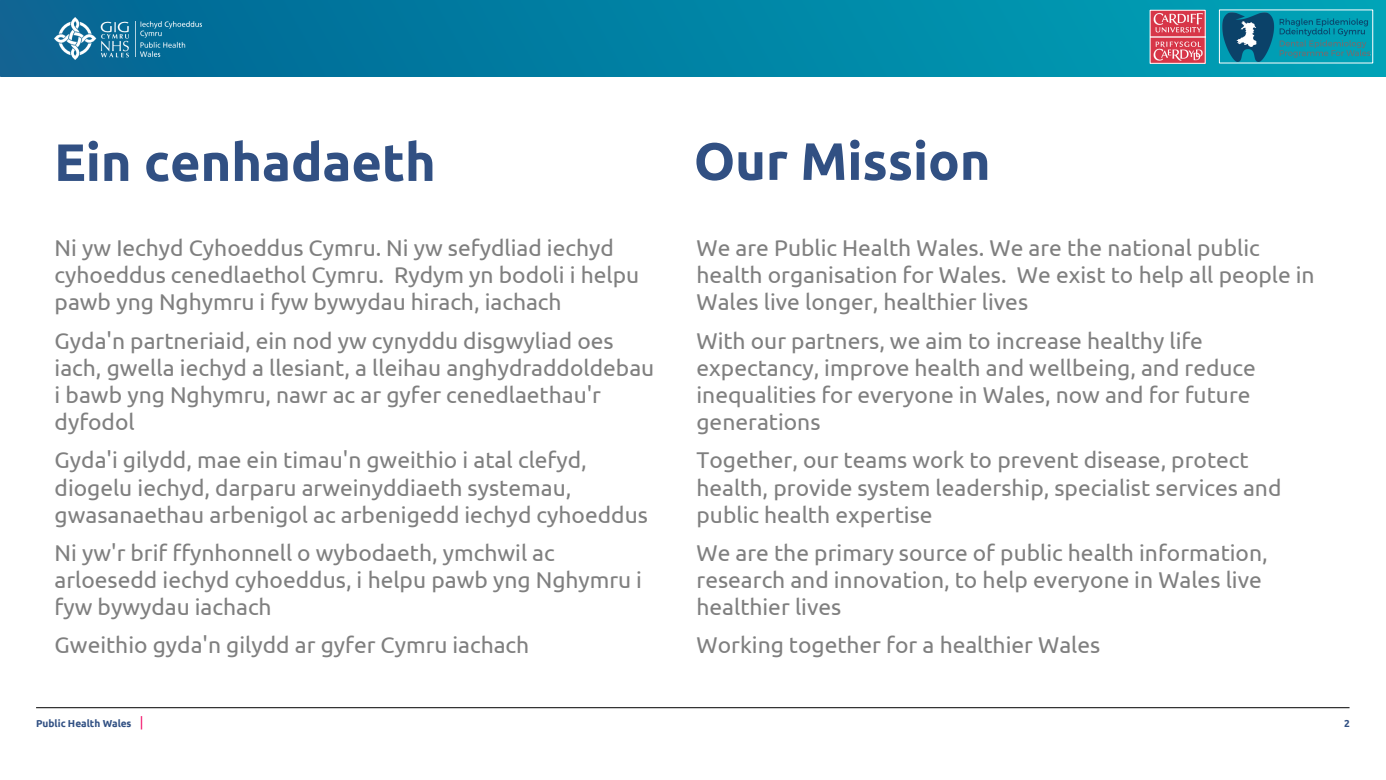
<style>
.page{position:relative;width:1386px;height:780px;background:#fff}
.page>*{position:absolute;margin:0;border:0;box-sizing:border-box;transform-origin:0 0}
.t1{font:700 52.5px "Ubuntu";letter-spacing:-.005em;color:#315083}
.t2{font:22.75px/27.1px "Ubuntu";color:#7f7f7f}
.t3{font:700 10.06px "Ubuntu";color:#315083}
</style>
<div class="page">
<hr style="left:36px;top:707px;width:1313px;height:1px;background:#000">
<svg style="left:141px;top:716px;width:1px;height:13px"></svg>
<img style="left:0;top:0;width:1385px;height:76px">
<img style="left:54px;top:17px;width:75px;height:42px">
<img style="left:135px;top:22px;width:67px;height:35px">
<img style="left:1221px;top:12px;width:149px;height:49px">
<img style="left:1151px;top:12px;width:51px;height:49px">
<h2 class="t1" style="left:54px;top:130px;width:383px">Ein cenhadaeth</h2>
<p class="t2" style="left:55px;top:233px;width:586px">Ni yw Iechyd Cyhoeddus Cymru. Ni yw sefydliad iechyd cyhoeddus cenedlaethol Cymru. Rydym yn bodoli i helpu pawb yng Nghymru i fyw bywydau hirach, iachach</p>
<p class="t2" style="left:55px;top:326px;width:601px">Gyda'n partneriaid, ein nod yw cynyddu disgwyliad oes iach, gwella iechyd a llesiant, a lleihau anghydraddoldebau i bawb yng Nghymru, nawr ac ar gyfer cenedlaethau'r dyfodol</p>
<p class="t2" style="left:55px;top:446px;width:595px">Gyda'i gilydd, mae ein timau'n gweithio i atal clefyd, diogelu iechyd, darparu arweinyddiaeth systemau, gwasanaethau arbenigol ac arbenigedd iechyd cyhoeddus</p>
<p class="t2" style="left:55px;top:538px;width:589px">Ni yw'r brif ffynhonnell o wybodaeth, ymchwil ac arloesedd iechyd cyhoeddus, i helpu pawb yng Nghymru i fyw bywydau iachach</p>
<p class="t2" style="left:55px;top:630px;width:476px">Gweithio gyda'n gilydd ar gyfer Cymru iachach</p>
<p class="t1" style="left:693px;top:129px;width:298px">Our Mission</p>
<p class="t2" style="left:696px;top:233px;width:619px">We are Public Health Wales. We are the national public health organisation for Wales. We exist to help all people in<br>Wales live longer, healthier lives</p>
<p class="t2" style="left:696px;top:326px;width:561px">With our partners, we aim to increase healthy life expectancy, improve health and wellbeing, and reduce inequalities for everyone in Wales, now and for future generations</p>
<p class="t2" style="left:696px;top:446px;width:586px">Together, our teams work to prevent disease, protect health, provide system leadership, specialist services and public health expertise</p>
<p class="t2" style="left:696px;top:538px;width:572px">We are the primary source of public health information, research and innovation, to help everyone in Wales live healthier lives</p>
<p class="t2" style="left:696px;top:630px;width:405px">Working together for a healthier Wales</p>
<p class="t3" style="left:36px;top:716px;width:97px">Public Health Wales</p>
<p class="t3" style="left:1343px;top:716px;width:7px">2</p>
</div>
